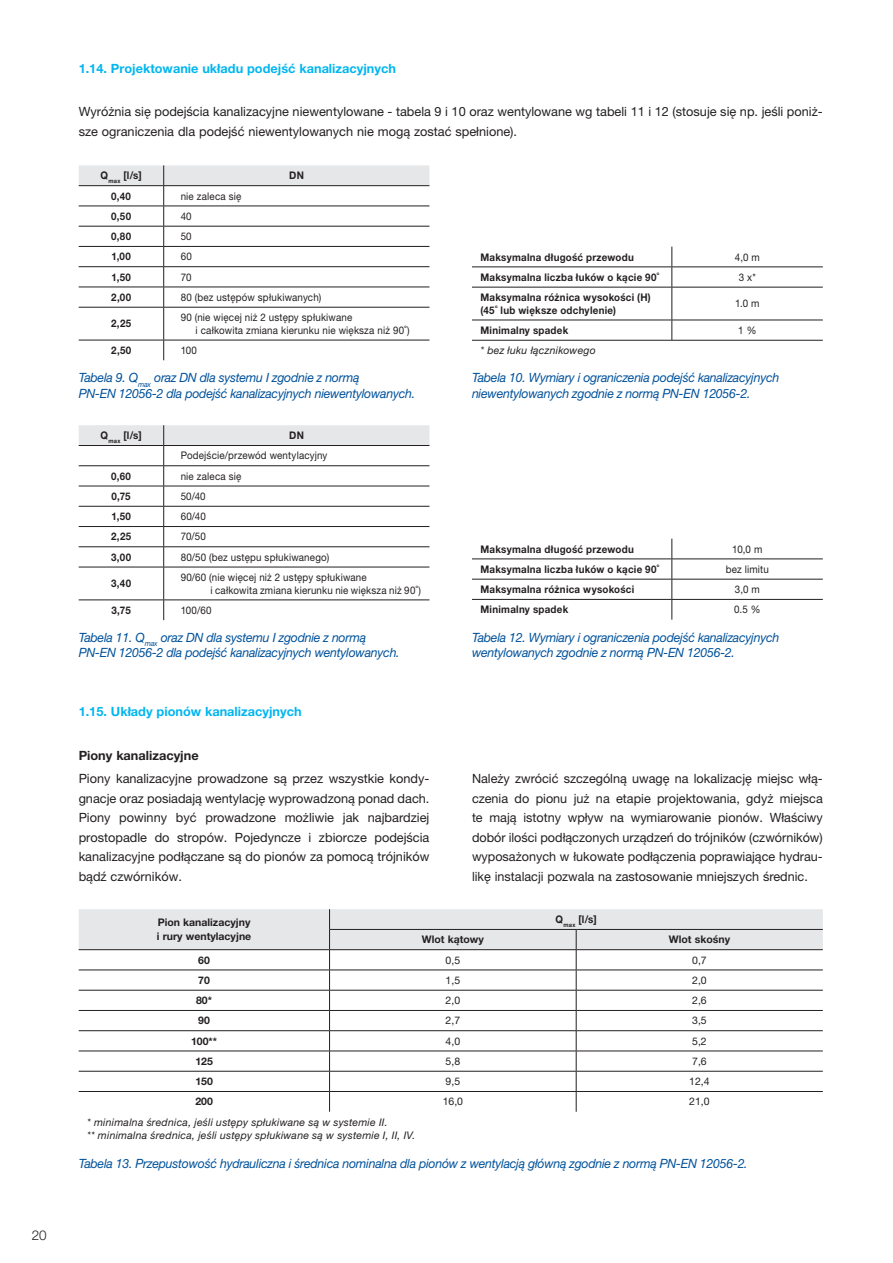
<style>
.page{position:relative;width:893px;height:1263px;background:#fff}
.page>*{position:absolute;margin:0;border:0;box-sizing:border-box;transform-origin:0 0}
.t1{font:300 13.5px "Helvetica Neue LT Pro";color:#231f20}
.t2{font:12.75px/19.5px "Helvetica Neue LT Pro";color:#231f20;text-align:justify}
.t3{font:italic 12.75px/15.3px "Helvetica Neue LT Pro";letter-spacing:-.02em;color:#01529b}
.t4{font:700 12.75px "Helvetica Neue LT Pro";color:#00b6f0}
.t5{font:700 12.75px "Helvetica Neue LT Pro";color:#231f20}
.t6{font:10.5px/12.6px "Helvetica Neue LT Pro";letter-spacing:.015em;color:#231f20;scale:.93 1}
.t7{font:700 10.5px/12.6px "Helvetica Neue LT Pro";letter-spacing:.025em;color:#231f20;scale:.93 1}
.t8{font:italic 10.5px/13.5px "Helvetica Neue LT Pro";letter-spacing:.02em;color:#231f20}
.t9{font:700 10.5px/13.6px "Helvetica Neue LT Pro";color:#231f20}
.t10{font:10.5px "Helvetica Neue LT Pro";letter-spacing:.015em;color:#231f20}
.t11{font:700 10.5px "Helvetica Neue LT Pro";letter-spacing:.025em;color:#231f20}
</style>
<div class="page">
<svg style="left:79px;top:165px;width:350px;height:142px"></svg>
<hr style="left:79px;top:307px;width:85px;height:1px;background:#231f20">
<hr style="left:164px;top:307px;width:265px;height:1px;background:#231f20">
<hr style="left:163px;top:307px;width:1px;height:33px;background:#231f20">
<hr style="left:79px;top:340px;width:85px;height:1px;background:#231f20">
<hr style="left:164px;top:340px;width:265px;height:1px;background:#231f20">
<svg style="left:163px;top:340px;width:1px;height:20px"></svg>
<svg style="left:79px;top:425px;width:350px;height:142px"></svg>
<hr style="left:79px;top:567px;width:85px;height:1px;background:#231f20">
<hr style="left:164px;top:567px;width:265px;height:1px;background:#231f20">
<hr style="left:163px;top:567px;width:1px;height:33px;background:#231f20">
<hr style="left:79px;top:600px;width:85px;height:1px;background:#231f20">
<hr style="left:164px;top:600px;width:265px;height:1px;background:#231f20">
<svg style="left:163px;top:600px;width:1px;height:20px"></svg>
<hr style="left:472px;top:267px;width:200px;height:1px;background:#231f20">
<hr style="left:672px;top:267px;width:151px;height:1px;background:#231f20">
<svg style="left:672px;top:247px;width:1px;height:40px"></svg>
<hr style="left:472px;top:287px;width:200px;height:1px;background:#231f20">
<hr style="left:672px;top:287px;width:151px;height:1px;background:#231f20">
<hr style="left:672px;top:287px;width:1px;height:33px;background:#231f20">
<hr style="left:472px;top:320px;width:200px;height:1px;background:#231f20">
<hr style="left:672px;top:320px;width:151px;height:1px;background:#231f20">
<svg style="left:672px;top:320px;width:1px;height:20px"></svg>
<hr style="left:472px;top:340px;width:200px;height:1px;background:#231f20">
<hr style="left:672px;top:340px;width:151px;height:1px;background:#231f20">
<hr style="left:472px;top:559px;width:200px;height:1px;background:#231f20">
<hr style="left:672px;top:559px;width:151px;height:1px;background:#231f20">
<hr style="left:472px;top:579px;width:200px;height:1px;background:#231f20">
<hr style="left:672px;top:579px;width:151px;height:1px;background:#231f20">
<hr style="left:472px;top:599px;width:200px;height:1px;background:#231f20">
<hr style="left:672px;top:599px;width:151px;height:1px;background:#231f20">
<svg style="left:672px;top:539px;width:1px;height:81px"></svg>
<svg style="left:79px;top:909px;width:744px;height:203px"></svg>
<p class="t1" style="left:32px;top:1227px;width:16px">20</p>
<p class="t4" style="left:79px;top:60px;width:319px">1.14. Projektowanie układu podejść kanalizacyjnych</p>
<p class="t2" style="left:79px;top:102px;width:746px">Wyróżnia się podejścia kanalizacyjne niewentylowane - tabela 9 i 10 oraz wentylowane wg tabeli 11 i 12 (stosuje się np. jeśli poniż&shy;sze ograniczenia dla podejść niewentylowanych nie mogą zostać spełnione).</p>
<p class="t7" style="left:101px;top:169px;width:46px">Q<sub>max</sub> [l/s]</p>
<p class="t7" style="left:289px;top:169px;width:17px">DN</p>
<p class="t7" style="left:111px;top:189px;width:23px">0,40</p>
<p class="t6" style="left:181px;top:189px;width:67px">nie zaleca się</p>
<p class="t7" style="left:111px;top:209px;width:23px">0,50</p>
<p class="t6" style="left:181px;top:210px;width:13px">40</p>
<p class="t7" style="left:111px;top:230px;width:23px">0,80</p>
<p class="t6" style="left:181px;top:230px;width:13px">50</p>
<p class="t7" style="left:111px;top:250px;width:22px">1,00</p>
<p class="t6" style="left:181px;top:250px;width:13px">60</p>
<p class="t7" style="left:111px;top:270px;width:23px">1,50</p>
<p class="t6" style="left:181px;top:270px;width:13px">70</p>
<p class="t7" style="left:111px;top:290px;width:23px">2,00</p>
<p class="t6" style="left:181px;top:291px;width:153px">80 (bez ustępów spłukiwanych)</p>
<p class="t7" style="left:111px;top:317px;width:23px">2,25</p>
<p class="t6" style="left:196px;top:311px;width:232px;text-indent:-15px">90 (nie więcej niż 2 ustępy spłukiwane<br>i całkowita zmiana kierunku nie większa niż 90˚)</p>
<p class="t7" style="left:111px;top:344px;width:23px">2,50</p>
<p class="t6" style="left:181px;top:344px;width:19px">100</p>
<p class="t3" style="left:79px;top:370px;width:338px">Tabela 9. Q<sub>max</sub> oraz DN dla systemu I zgodnie z normą<br>PN-EN 12056-2 dla podejść kanalizacyjnych niewentylowanych.</p>
<p class="t7" style="left:101px;top:429px;width:46px">Q<sub>max</sub> [l/s]</p>
<p class="t7" style="left:289px;top:429px;width:17px">DN</p>
<p class="t6" style="left:181px;top:449px;width:159px">Podejście/przewód wentylacyjny</p>
<p class="t7" style="left:111px;top:469px;width:23px">0,60</p>
<p class="t6" style="left:181px;top:469px;width:67px">nie zaleca się</p>
<p class="t7" style="left:112px;top:489px;width:22px">0,75</p>
<p class="t6" style="left:181px;top:490px;width:28px">50/40</p>
<p class="t7" style="left:111px;top:510px;width:23px">1,50</p>
<p class="t6" style="left:181px;top:510px;width:29px">60/40</p>
<p class="t7" style="left:111px;top:530px;width:23px">2,25</p>
<p class="t6" style="left:181px;top:530px;width:29px">70/50</p>
<p class="t7" style="left:111px;top:550px;width:23px">3,00</p>
<p class="t6" style="left:181px;top:550px;width:161px">80/50 (bez ustępu spłukiwanego)</p>
<p class="t7" style="left:111px;top:577px;width:23px">3,40</p>
<p class="t6" style="left:210px;top:571px;width:228px;text-indent:-30px">90/60 (nie więcej niż 2 ustępy spłukiwane<br>i całkowita zmiana kierunku nie większa niż 90˚)</p>
<p class="t7" style="left:112px;top:603px;width:22px">3,75</p>
<p class="t6" style="left:181px;top:603px;width:35px">100/60</p>
<p class="t3" style="left:79px;top:629px;width:323px">Tabela 11. Q<sub>max</sub> oraz DN dla systemu I zgodnie z normą<br>PN-EN 12056-2 dla podejść kanalizacyjnych wentylowanych.</p>
<p class="t7" style="left:480px;top:250px;width:166px">Maksymalna długość przewodu</p>
<p class="t6" style="left:735px;top:250px;width:28px">4,0 m</p>
<p class="t7" style="left:480px;top:270px;width:194px">Maksymalna liczba łuków o kącie 90˚</p>
<p class="t6" style="left:739px;top:270px;width:20px">3 x*</p>
<p class="t7" style="left:480px;top:291px;width:185px">Maksymalna różnica wysokości (H) (45˚ lub większe odchylenie)</p>
<p class="t6" style="left:735px;top:297px;width:28px">1.0 m</p>
<p class="t7" style="left:480px;top:323px;width:96px">Minimalny spadek</p>
<p class="t6" style="left:738px;top:324px;width:21px">1 %</p>
<p class="t8" style="left:480px;top:343px;width:117px">* bez łuku łącznikowego</p>
<p class="t3" style="left:472px;top:370px;width:309px">Tabela 10. Wymiary i ograniczenia podejść kanalizacyjnych niewentylowanych zgodnie z normą PN-EN 12056-2.</p>
<p class="t7" style="left:480px;top:542px;width:166px">Maksymalna długość przewodu</p>
<p class="t6" style="left:732px;top:542px;width:34px">10,0 m</p>
<p class="t7" style="left:480px;top:562px;width:194px">Maksymalna liczba łuków o kącie 90˚</p>
<p class="t6" style="left:726px;top:562px;width:48px">bez limitu</p>
<p class="t7" style="left:480px;top:583px;width:167px">Maksymalna różnica wysokości</p>
<p class="t6" style="left:735px;top:583px;width:28px">3,0 m</p>
<p class="t7" style="left:480px;top:603px;width:96px">Minimalny spadek</p>
<p class="t6" style="left:734px;top:603px;width:30px">0.5 %</p>
<p class="t3" style="left:472px;top:629px;width:309px">Tabela 12. Wymiary i ograniczenia podejść kanalizacyjnych wentylowanych zgodnie z normą PN-EN 12056-2.</p>
<p class="t4" style="left:79px;top:704px;width:225px">1.15. Układy pionów kanalizacyjnych</p>
<p class="t5" style="left:79px;top:747px;width:122px">Piony kanalizacyjne</p>
<p class="t2" style="left:79px;top:769px;width:352px">Piony kanalizacyjne prowadzone są przez wszystkie kondy&shy;gnacje oraz posiadają wentylację wyprowadzoną ponad dach.<br>Piony powinny być prowadzone możliwie jak najbardziej prostopadle do stropów. Pojedyncze i zbiorcze podejścia kanalizacyjne podłączane są do pionów za pomocą trójników bądź czwórników.</p>
<p class="t2" style="left:472px;top:769px;width:352px">Należy zwrócić szczególną uwagę na lokalizację miejsc włą&shy;czenia do pionu już na etapie projektowania, gdyż miejsca te mają istotny wpływ na wymiarowanie pionów. Właściwy dobór ilości podłączonych urządzeń do trójników (czwórników) wyposażonych w łukowate podłączenia poprawiające hydrau&shy;likę instalacji pozwala na zastosowanie mniejszych średnic.</p>
<p class="t9" style="left:157px;top:915px;width:96px">Pion kanalizacyjny i rury wentylacyjne</p>
<p class="t7" style="left:556px;top:913px;width:46px">Q<sub>max</sub> [l/s]</p>
<p class="t9" style="left:422px;top:932px;width:64px">Wlot kątowy</p>
<p class="t9" style="left:669px;top:932px;width:63px">Wlot skośny</p>
<p class="t11" style="left:198px;top:953px;width:13px">60</p>
<p class="t10" style="left:446px;top:953px;width:16px">0,5</p>
<p class="t10" style="left:692px;top:953px;width:16px">0,7</p>
<p class="t11" style="left:198px;top:973px;width:13px">70</p>
<p class="t10" style="left:446px;top:973px;width:16px">1,5</p>
<p class="t10" style="left:692px;top:973px;width:16px">2,0</p>
<p class="t11" style="left:196px;top:994px;width:17px">80*</p>
<p class="t10" style="left:446px;top:994px;width:16px">2,0</p>
<p class="t10" style="left:692px;top:994px;width:16px">2,6</p>
<p class="t11" style="left:198px;top:1014px;width:13px">90</p>
<p class="t10" style="left:446px;top:1014px;width:16px">2,7</p>
<p class="t10" style="left:692px;top:1014px;width:16px">3,5</p>
<p class="t11" style="left:191px;top:1034px;width:28px">100**</p>
<p class="t10" style="left:446px;top:1034px;width:16px">4,0</p>
<p class="t10" style="left:692px;top:1034px;width:16px">5,2</p>
<p class="t11" style="left:195px;top:1054px;width:19px">125</p>
<p class="t10" style="left:446px;top:1055px;width:16px">5,8</p>
<p class="t10" style="left:692px;top:1055px;width:16px">7,6</p>
<p class="t11" style="left:195px;top:1075px;width:19px">150</p>
<p class="t10" style="left:446px;top:1075px;width:16px">9,5</p>
<p class="t10" style="left:689px;top:1075px;width:22px">12,4</p>
<p class="t11" style="left:195px;top:1095px;width:19px">200</p>
<p class="t10" style="left:443px;top:1095px;width:22px">16,0</p>
<p class="t10" style="left:689px;top:1095px;width:22px">21,0</p>
<p class="t8" style="left:87px;top:1115px;width:330px">* minimalna średnica, jeśli ustępy spłukiwane są w systemie II.<br>** minimalna średnica, jeśli ustępy spłukiwane są w systemie I, II, IV.</p>
<p class="t3" style="left:79px;top:1155px;width:671px">Tabela 13. Przepustowość hydrauliczna i średnica nominalna dla pionów z wentylacją główną zgodnie z normą PN-EN 12056-2.</p>
</div>
